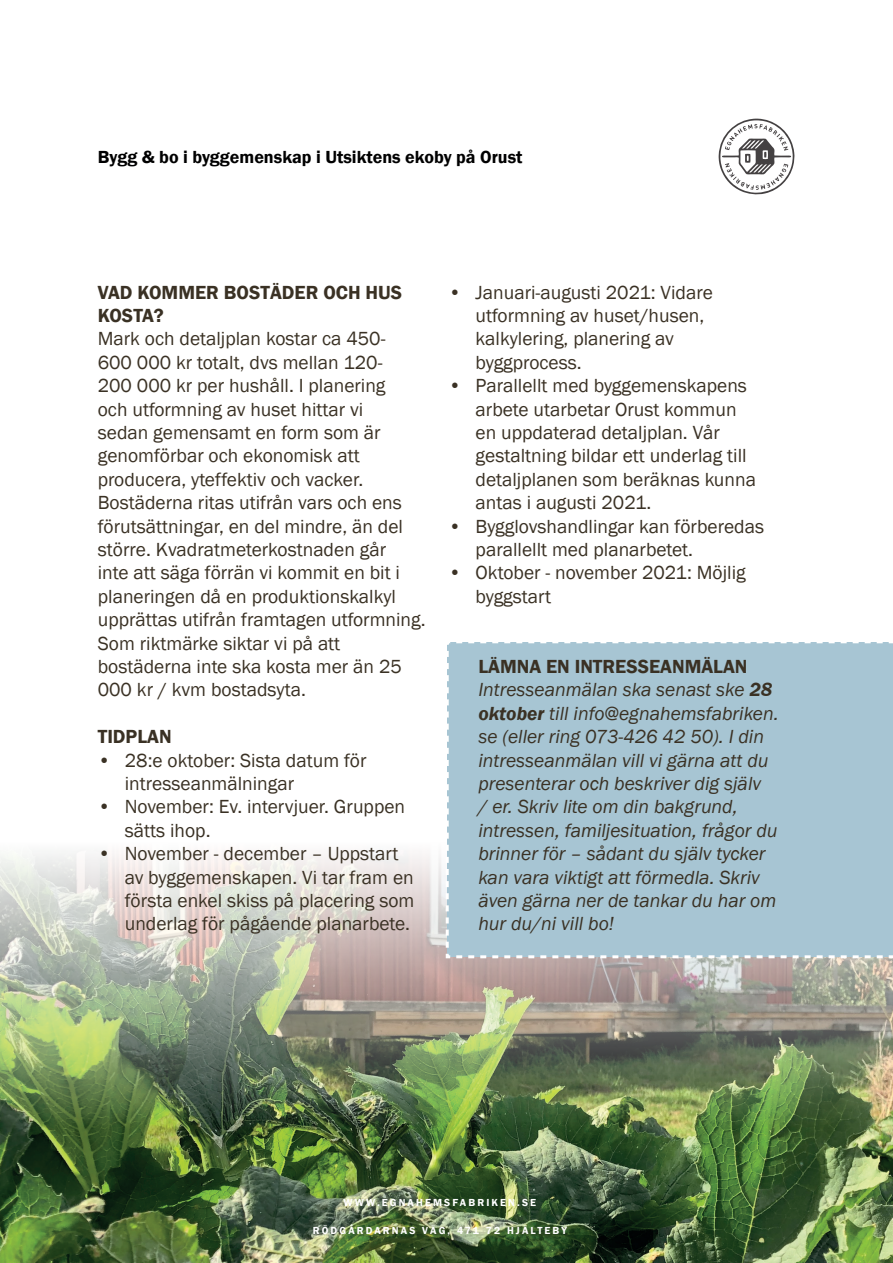
<style>
.page{position:relative;width:893px;height:1263px;background:#fff}
.page>*{position:absolute;margin:0;border:0;box-sizing:border-box;transform-origin:0 0}
.t1{font:19.5px/23.4px "Franklin Gothic";color:#3a3124}
.t2{font:italic 19.5px/23.4px "Franklin Gothic";color:#3a3124}
.t3{font:600 19.5px/23.4px "Franklin Gothic";color:#3a3124}
.t4{font:600 18px "Franklin Gothic";color:#000001}
.t5{font:600 10.5px "Franklin Gothic";letter-spacing:.2em;color:#fff}
.s1{font-weight:600;font-style:normal}
.s2{font-weight:600}
</style>
<div class="page">
<img style="left:0;top:853px;width:893px;height:410px">
<svg style="left:719px;top:119px;width:76px;height:76px"></svg>
<div style="left:444px;top:642px;width:449px;height:318px;background:#a7c5d3"></div>
<p class="t4" style="left:98px;top:145px;width:426px">Bygg &amp; bo i byggemenskap i Utsiktens ekoby på Orust</p>
<p class="t3" style="left:98px;top:281px;width:306px">VAD KOMMER BOSTÄDER OCH HUS<br>KOSTA?</p>
<p class="t1" style="left:98px;top:328px;width:329px">Mark och detaljplan kostar ca 450-<br>600 000 kr totalt, dvs mellan 120-<br>200 000 kr per hushåll. I planering<br>och utformning av huset hittar vi<br>sedan gemensamt en form som är genomförbar och ekonomisk att producera, yteffektiv och vacker.<br>Bostäderna ritas utifrån vars och ens förutsättningar, en del mindre, än del större. Kvadratmeterkostnaden går<br>inte att säga förrän vi kommit en bit i planeringen då en produktionskalkyl upprättas utifrån framtagen utformning.<br>Som riktmärke siktar vi på att bostäderna inte ska kosta mer än 25<br>000 kr / kvm bostadsyta.</p>
<p class="t3" style="left:98px;top:725px;width:75px">TIDPLAN</p>
<p class="t1" style="left:125px;top:749px;width:243px;text-indent:-27px">• 28:e oktober: Sista datum för intresseanmälningar</p>
<p class="t1" style="left:125px;top:796px;width:282px;text-indent:-27px">• November: Ev. intervjuer. Gruppen sätts ihop.</p>
<p class="t1" style="left:125px;top:842px;width:291px;text-indent:-27px">• November - december – Uppstart av byggemenskapen. Vi tar fram en första enkel skiss på placering som underlag för pågående planarbete.</p>
<p class="t1" style="left:476px;top:281px;width:239px;text-indent:-27px">• Januari-augusti 2021: Vidare utformning av huset/husen, kalkylering, planering av byggprocess.</p>
<p class="t1" style="left:476px;top:374px;width:282px;text-indent:-27px">• Parallellt med byggemenskapens arbete utarbetar Orust kommun en uppdaterad detaljplan. Vår gestaltning bildar ett underlag till detaljplanen som beräknas kunna antas i augusti 2021.</p>
<p class="t1" style="left:476px;top:515px;width:290px;text-indent:-27px">• Bygglovshandlingar kan förberedas parallellt med planarbetet.</p>
<p class="t1" style="left:476px;top:562px;width:272px;text-indent:-27px">• Oktober - november 2021: Möjlig byggstart</p>
<p class="t2" style="left:478px;top:655px;width:302px"><span class="s1">LÄMNA EN INTRESSEANMÄLAN </span>Intresseanmälan ska senast ske <span class="s2">28 oktober</span> till info@egnahemsfabriken. se (eller ring 073-426 42 50). I din intresseanmälan vill vi gärna att du presenterar och beskriver dig själv<br>/ er. Skriv lite om din bakgrund, intressen, familjesituation, frågor du brinner för – sådant du själv tycker kan vara viktigt att förmedla. Skriv även gärna ner de tankar du har om hur du/ni vill bo!</p>
<p class="t5" style="left:344px;top:1196px;width:194px">WWW.EGNAHEMSFABRIKEN.SE</p>
<p class="t5" style="left:313px;top:1224px;width:256px">RÖDGÅRDARNAS VÄG, 471 72 HJÄLTEBY</p>
</div>
